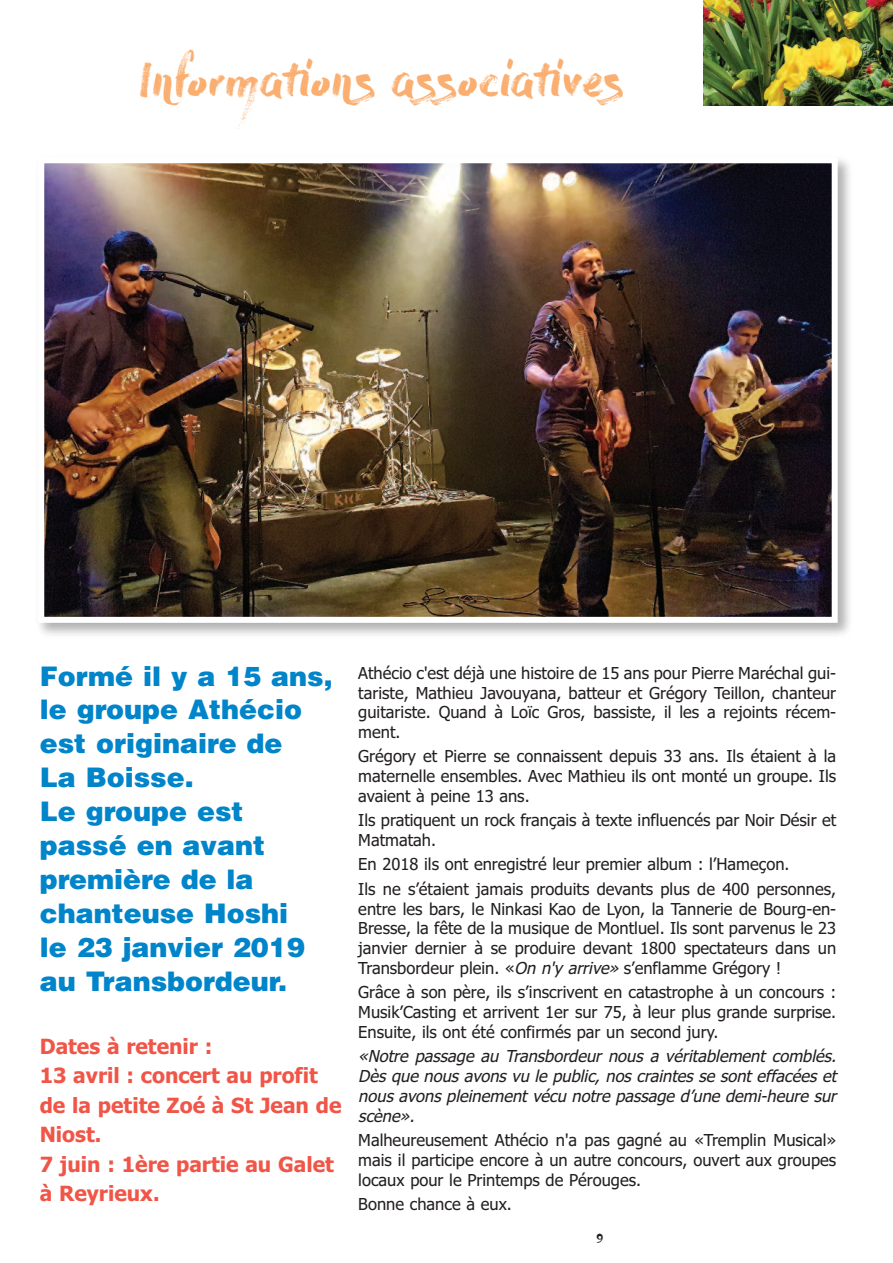
<style>
.page{position:relative;width:893px;height:1263px;background:#fff}
.page>*{position:absolute;margin:0;border:0;box-sizing:border-box;transform-origin:0 0}
.t1{font:43.5px "Dry Brush";letter-spacing:-.01em;color:#faaf71}
.t2{font:900 27px/33.9px "Helvetica";color:#0084ca}
.t3{font:700 21px/29.4px "Tahoma";color:#f05547}
.t4{font:16.5px/19.8px "Tahoma";color:#231f20;text-align:justify}
.t5{font:italic 16.5px/19.8px "Tahoma";color:#231f20;text-align:justify}
.t6{font:15px "Cg Artistik";color:#231f20}
.s1{font-style:italic}
</style>
<div class="page">
<img style="left:39px;top:160px;width:811px;height:475px">
<img style="left:45px;top:164px;width:786px;height:452px">
<div style="left:38px;top:157px;width:800px;height:466px;border:6px solid #fff"></div>
<img style="left:704px;top:0;width:189px;height:105px">
<h1 class="t1" style="left:139px;top:56px;width:487px">Informations associatives</h1>
<h2 class="t2" style="left:40px;top:661px;width:294px">Formé il y a 15 ans, le groupe Athécio est originaire de<br>La Boisse.<br>Le groupe est passé en avant première de la chanteuse Hoshi<br>le 23 janvier 2019 au Transbordeur.</h2>
<p class="t3" style="left:40px;top:1032px;width:303px">Dates à retenir :<br>13 avril : concert au profit de la petite Zoé à St Jean de<br>Niost.<br>7 juin : 1ère partie au Galet à Reyrieux.</p>
<p class="t4" style="left:358px;top:663px;width:479px">Athécio c'est déjà une histoire de 15 ans pour Pierre Maréchal gui&shy;tariste, Mathieu Javouyana, batteur et Grégory Teillon, chanteur guitariste. Quand à Loïc Gros, bassiste, il les a rejoints récem&shy;ment.</p>
<p class="t4" style="left:358px;top:747px;width:479px">Grégory et Pierre se connaissent depuis 33 ans. Ils étaient à la maternelle ensembles. Avec Mathieu ils ont monté un groupe. Ils avaient à peine 13 ans.</p>
<p class="t4" style="left:358px;top:811px;width:479px">Ils pratiquent un rock français à texte influencés par Noir Désir et<br>Matmatah.</p>
<p class="t4" style="left:358px;top:853px;width:479px;line-height:24.3px">En 2018 ils ont enregistré leur premier album : l’Hameçon.<br>Ils ne s’étaient jamais produits devants plus de 400 personnes,</p>
<p class="t4" style="left:358px;top:899px;width:479px">entre les bars, le Ninkasi Kao de Lyon, la Tannerie de Bourg-en-Bresse, la fête de la musique de Montluel. Ils sont parvenus le 23 janvier dernier à se produire devant 1800 spectateurs dans un Transbordeur plein. «<span class="s1">Onn'y arrive»</span>s’enflamme Grégory !</p>
<p class="t4" style="left:358px;top:983px;width:479px">Grâce à son père, ils s’inscrivent en catastrophe à un concours :<br>Musik’Casting et arrivent 1er sur 75, à leur plus grande surprise.<br>Ensuite, ils ont été confirmés par un second jury.</p>
<p class="t5" style="left:358px;top:1046px;width:484px">«Notre passage au Transbordeur nous a véritablement comblés.<br>Dès que nous avons vu le public, nos craintes se sont effacées et nous avons pleinement vécu notre passage d’une demi-heure sur scène».</p>
<p class="t4" style="left:358px;top:1130px;width:479px">Malheureusement Athécio n'a pas gagné au «Tremplin Musical» mais il participe encore à un autre concours, ouvert aux groupes locaux pour le Printemps de Pérouges.</p>
<p class="t4" style="left:358px;top:1194px;width:155px">Bonne chance à eux.</p>
<p class="t6" style="left:597px;top:1228px;width:8px">9</p>
</div>
